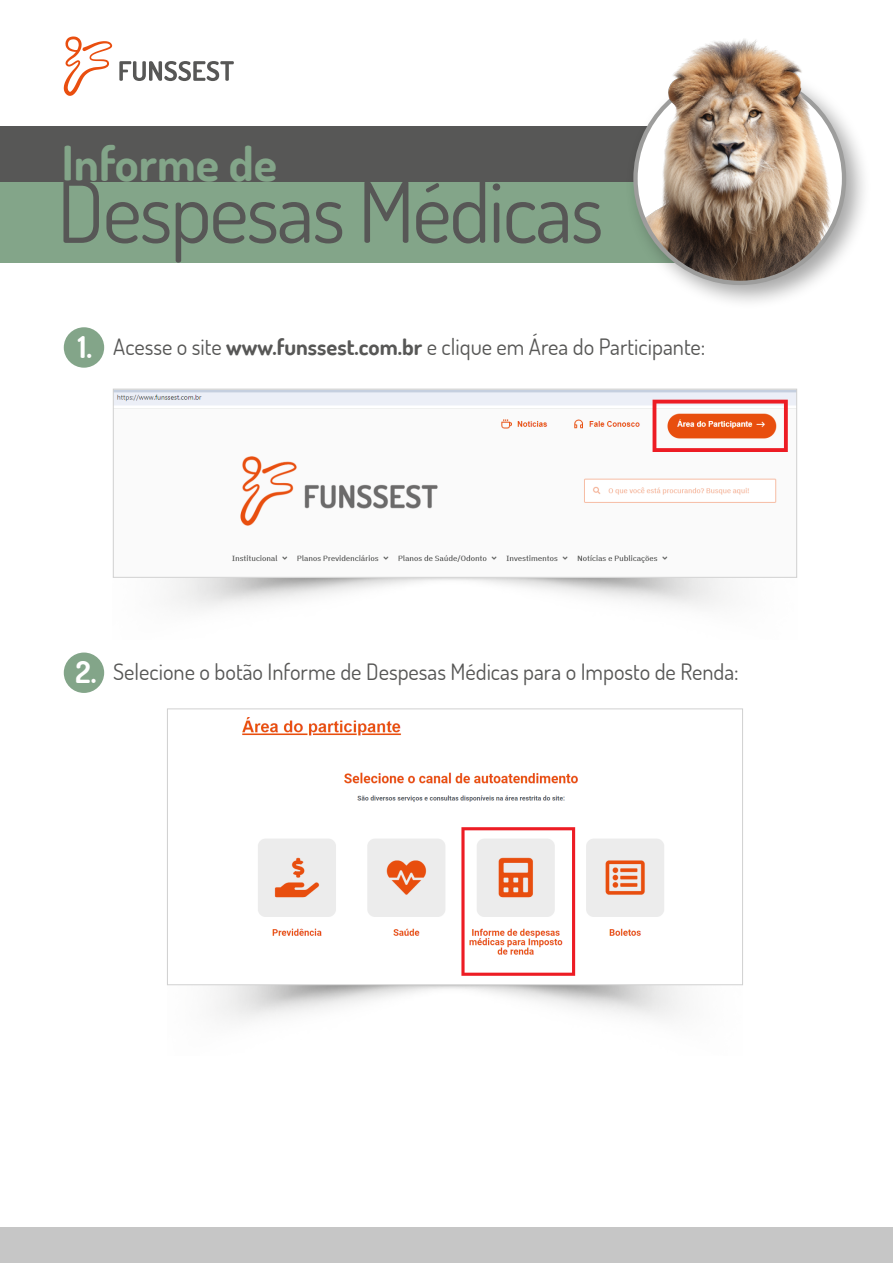
<style>
.page{position:relative;width:893px;height:1263px;background:#fff}
.page>*{position:absolute;margin:0;border:0;box-sizing:border-box;transform-origin:0 0}
.t1{font:85.35px "Dosis";letter-spacing:-.025em;color:#575756}
.t2{font:700 48.15px "Dosis";color:#83a589}
.t3{font:22.5px "Dosis";color:#575756}
.s1{font-weight:700;font-size:30px;color:#fff}
.s2{font-weight:700}
</style>
<div class="page">
<div style="left:0;top:1227px;width:893px;height:36px;background:#c6c6c6"></div>
<img style="left:115px;top:391px;width:680px;height:218px">
<img style="left:167px;top:717px;width:576px;height:304px">
<div style="left:0;top:144px;width:740px;height:118px;background:#83a589"></div>
<div style="left:0;top:126px;width:740px;height:56px;background:#575756"></div>
<svg style="left:64px;top:36px;width:48px;height:60px"></svg>
<svg style="left:119px;top:61px;width:115px;height:20px"></svg>
<div style="left:625px;top:64px;width:246px;height:247px;background:#000;opacity:.35"></div>
<img style="left:635px;top:74px;width:209px;height:209px;border-radius:104px">
<img style="left:644px;top:39px;width:191px;height:160px">
<div style="left:64px;top:327px;width:40px;height:41px;background:#83a589;border-radius:50%"></div>
<div style="left:64px;top:652px;width:40px;height:41px;background:#83a589;border-radius:50%"></div>
<div style="left:113px;top:389px;width:684px;height:189px;border:1px solid #d0d0d0"></div>
<div style="left:167px;top:708px;width:576px;height:277px;border:1px solid #d0d0d0"></div>
<h2 class="t2" style="left:62px;top:133px;width:217px">Informe de</h2>
<h1 class="t1" style="left:57px;top:156px;width:548px">Despesas Médicas</h1>
<p class="t3" style="left:78px;top:332px;width:629px"><span class="s1">1.</span> Acesse o site <span class="s2">www.funssest.com.br</span> e clique em Área do Participante:</p>
<p class="t3" style="left:76px;top:657px;width:665px"><span class="s1">2.</span> Selecione o botão Informe de Despesas Médicas para o Imposto de Renda:</p>
</div>
